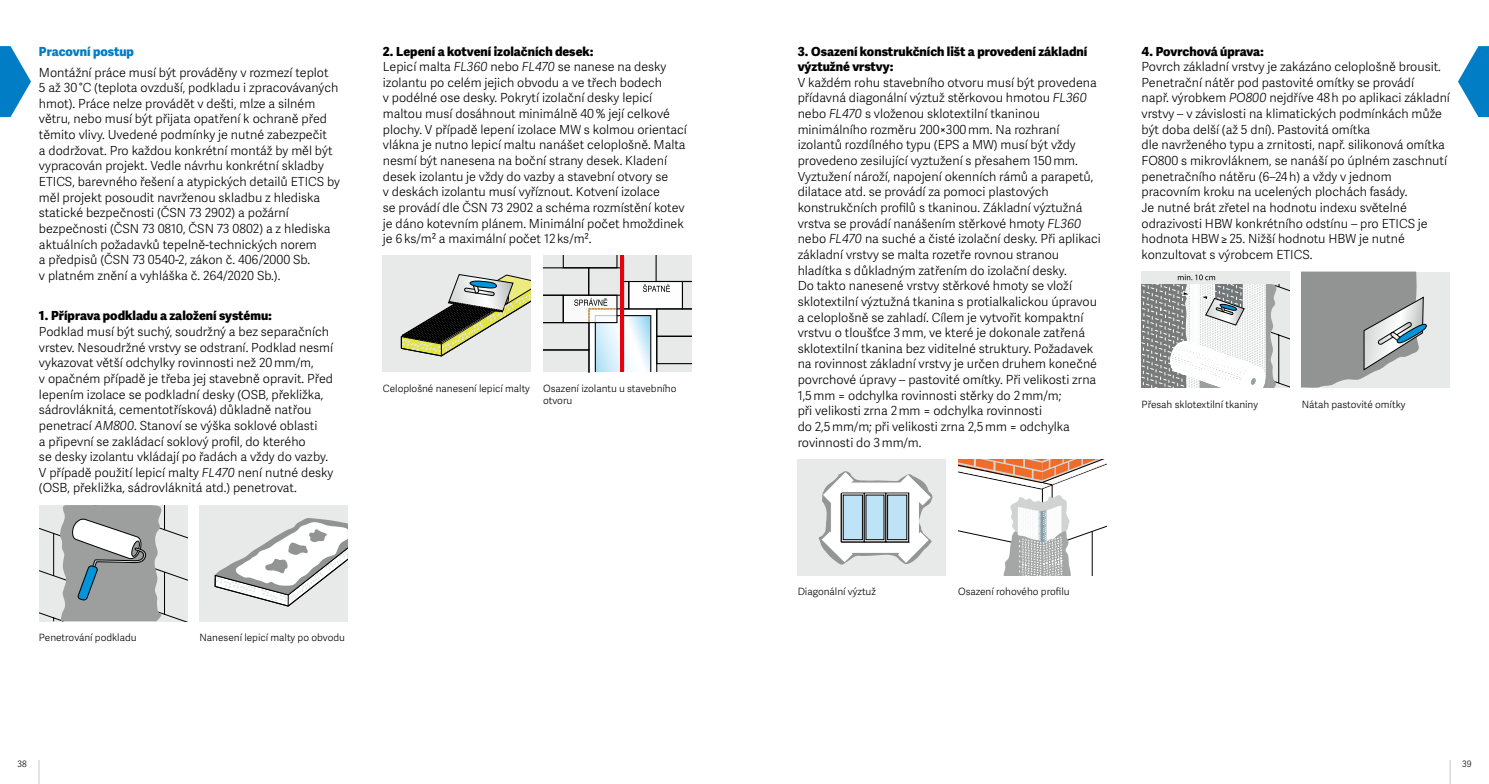
<style>
.page{position:relative;width:1489px;height:784px;background:#fff}
.page>*{position:absolute;margin:0;border:0;box-sizing:border-box;transform-origin:0 0}
.t1{font:300 12.5px/15.6px "Adelle Sans";color:#000}
.t2{font:800 12.5px/15.6px "Adelle Sans";color:#000}
.t3{font:800 12.5px "Adelle Sans";letter-spacing:-.005em;color:#007dc5}
.t4{font:300 10px/12px "Adelle Sans";color:#000}
.t5{font:300 8.75px "Adelle Sans";color:#000}
.s1{font-style:italic}
.s2{font-weight:800}
</style>
<div class="page">
<svg style="left:39px;top:505px;width:148px;height:115px"></svg>
<div style="left:199px;top:504px;width:148px;height:116px;background:#e8e9e9"></div>
<svg style="left:215px;top:518px;width:132px;height:88px"></svg>
<div style="left:383px;top:256px;width:148px;height:116px;background:#e8e9e9"></div>
<svg style="left:400px;top:274px;width:131px;height:82px"></svg>
<svg style="left:543px;top:256px;width:148px;height:116px"></svg>
<div style="left:797px;top:459px;width:148px;height:116px;background:#e8e9e9"></div>
<svg style="left:818px;top:471px;width:114px;height:93px"></svg>
<hr style="left:914px;top:492px;width:1px;height:50px;background:#fff">
<hr style="left:915px;top:492px;width:1px;height:50px;background:#fff">
<hr style="left:911px;top:492px;width:1px;height:50px;background:#fff">
<hr style="left:912px;top:492px;width:1px;height:50px;background:#fff">
<hr style="left:913px;top:492px;width:1px;height:50px;background:#fff">
<div style="left:909px;top:492px;width:9px;height:50px;border:1px solid #fff"></div>
<svg style="left:958px;top:459px;width:148px;height:116px"></svg>
<svg style="left:1141px;top:271px;width:148px;height:117px"></svg>
<div style="left:1301px;top:271px;width:148px;height:116px;background:#e8e9e9"></div>
<svg style="left:1301px;top:271px;width:126px;height:116px"></svg>
<svg style="left:1449px;top:760px;width:1px;height:23px"></svg>
<svg style="left:38px;top:760px;width:1px;height:23px"></svg>
<svg style="left:0;top:46px;width:31px;height:71px"></svg>
<svg style="left:1458px;top:46px;width:30px;height:71px"></svg>
<p class="t3" style="left:39px;top:43px;width:97px">Pracovní postup</p>
<p class="t1" style="left:39px;top:65px;width:302px">Montážní práce musí být prováděny v rozmezí teplot<br>5 až 30 °C (teplota ovzduší, podkladu i zpracovávaných hmot). Práce nelze provádět v dešti, mlze a silném větru, nebo musí být přijata opatření k ochraně před těmito vlivy. Uvedené podmínky je nutné zabezpečit<br>a dodržovat. Pro každou konkrétní montáž by měl být vypracován projekt. Vedle návrhu konkrétní skladby ETICS, barevného řešení a atypických detailů ETICS by měl projekt posoudit navrženou skladbu z hlediska statické bezpečnosti (ČSN 73 2902) a požární bezpečnosti (ČSN 73 0810, ČSN 73 0802) a z hlediska aktuálních požadavků tepelně-technických norem<br>a předpisů (ČSN 73 0540-2, zákon č. 406/2000 Sb.<br>v platném znění a vyhláška č. 264/2020 Sb.).</p>
<p class="t2" style="left:39px;top:308px;width:234px">1. Příprava podkladu a založení systému:</p>
<p class="t1" style="left:39px;top:324px;width:296px">Podklad musí být suchý, soudržný a bez separačních vrstev. Nesoudržné vrstvy se odstraní. Podklad nesmí vykazovat větší odchylky rovinnosti než 20 mm/m,<br>v opačném případě je třeba jej stavebně opravit. Před lepením izolace se podkladní desky (OSB, překližka, sádrovláknitá, cementotřísková) důkladně natřou penetrací <span class="s1">AM800</span>. Stanoví se výška soklové oblasti<br>a připevní se zakládací soklový profil, do kterého<br>se desky izolantu vkládají po řadách a vždy do vazby.<br>V případě použití lepicí malty <span class="s1">FL470</span> není nutné desky (OSB, překližka, sádrovláknitá atd.) penetrovat.</p>
<p class="t1" style="left:383px;top:44px;width:305px"><span class="s2">2. Lepení a kotvení izolačních desek:<br></span>Lepicí malta <span class="s1">FL360</span> nebo <span class="s1">FL470</span> se nanese na desky izolantu po celém jejich obvodu a ve třech bodech<br>v podélné ose desky. Pokrytí izolační desky lepicí maltou musí dosáhnout minimálně 40 % její celkové plochy. V případě lepení izolace MW s kolmou orientací vlákna je nutno lepicí maltu nanášet celoplošně. Malta nesmí být nanesena na boční strany desek. Kladení desek izolantu je vždy do vazby a stavební otvory se<br>v deskách izolantu musí vyříznout. Kotvení izolace<br>se provádí dle ČSN 73 2902 a schéma rozmístění kotev je dáno kotevním plánem. Minimální počet hmoždinek je 6 ks/m² a maximální počet 12 ks/m².</p>
<p class="t4" style="left:383px;top:382px;width:148px">Celoplošné nanesení lepicí malty</p>
<p class="t4" style="left:543px;top:382px;width:135px">Osazení izolantu u stavebního otvoru</p>
<p class="t4" style="left:39px;top:631px;width:99px">Penetrování podkladu</p>
<p class="t4" style="left:199px;top:631px;width:147px">Nanesení lepicí malty po obvodu</p>
<p class="t2" style="left:797px;top:43px;width:291px">3. Osazení konstrukčních lišt a provedení základní výztužné vrstvy:</p>
<p class="t1" style="left:797px;top:75px;width:305px">V každém rohu stavebního otvoru musí být provedena přídavná diagonální výztuž stěrkovou hmotou <span class="s1">FL360 </span>nebo <span class="s1">FL470</span> s vloženou sklotextilní tkaninou minimálního rozměru 200×300 mm. Na rozhraní izolantů rozdílného typu (EPS a MW) musí být vždy provedeno zesilující vyztužení s přesahem 150 mm.<br>Vyztužení nároží, napojení okenních rámů a parapetů, dilatace atd. se provádí za pomoci plastových konstrukčních profilů s tkaninou. Základní výztužná vrstva se provádí nanášením stěrkové hmoty <span class="s1">FL360 </span>nebo <span class="s1">FL470</span> na suché a čisté izolační desky. Při aplikaci základní vrstvy se malta rozetře rovnou stranou hladítka s důkladným zatřením do izolační desky.<br>Do takto nanesené vrstvy stěrkové hmoty se vloží sklotextilní výztužná tkanina s protialkalickou úpravou a celoplošně se zahladí. Cílem je vytvořit kompaktní vrstvu o tloušťce 3 mm, ve které je dokonale zatřená sklotextilní tkanina bez viditelné struktury. Požadavek na rovinnost základní vrstvy je určen druhem konečné povrchové úpravy – pastovité omítky. Při velikosti zrna 1,5 mm = odchylka rovinnosti stěrky do 2 mm/m;<br>při velikosti zrna 2 mm = odchylka rovinnosti<br>do 2,5 mm/m; při velikosti zrna 2,5 mm = odchylka rovinnosti do 3 mm/m.</p>
<p class="t2" style="left:1141px;top:43px;width:124px">4. Povrchová úprava:</p>
<p class="t1" style="left:1141px;top:59px;width:310px">Povrch základní vrstvy je zakázáno celoplošně brousit.<br>Penetrační nátěr pod pastovité omítky se provádí<br>např. výrobkem <span class="s1">PO800</span> nejdříve 48 h po aplikaci základní vrstvy – v závislosti na klimatických podmínkách může být doba delší (až 5 dní). Pastovitá omítka<br>dle navrženého typu a zrnitosti, např. silikonová omítka FO800 s mikrovláknem, se nanáší po úplném zaschnutí penetračního nátěru (6–24 h) a vždy v jednom pracovním kroku na ucelených plochách fasády.<br>Je nutné brát zřetel na hodnotu indexu světelné odrazivosti HBW konkrétního odstínu – pro ETICS je hodnota HBW ≥ 25. Nižší hodnotu HBW je nutné konzultovat s výrobcem ETICS.</p>
<p class="t4" style="left:1141px;top:398px;width:118px">Přesah sklotextilní tkaniny</p>
<p class="t4" style="left:1301px;top:398px;width:105px">Nátah pastovité omítky</p>
<p class="t4" style="left:797px;top:585px;width:80px">Diagonální výztuž</p>
<p class="t4" style="left:958px;top:585px;width:113px">Osazení rohového profilu</p>
<p class="t5" style="left:18px;top:757px;width:11px">38</p>
<p class="t5" style="left:1461px;top:757px;width:11px">39</p>
</div>
